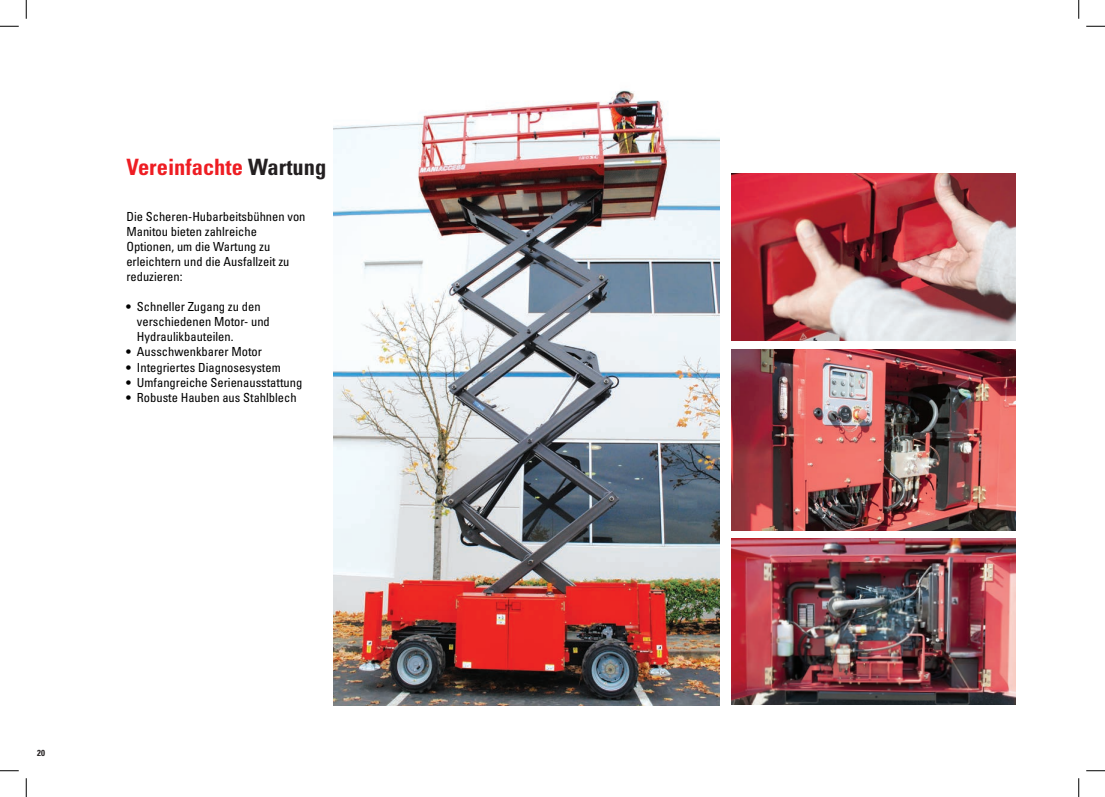
<style>
.page{position:relative;width:1105px;height:797px;background:#fff}
.page>*{position:absolute;margin:0;border:0;box-sizing:border-box;transform-origin:0 0}
.t1{font:22.5px "Univers LTCYR 67 Bold Cond";color:#ee1d23}
.t2{font:condensed 12.5px/15px "Univers LTCYR 57";color:#000}
.t3{font:8.75px "Univers LTCYR 67 Bold Cond";color:#231f20}
.s1{color:#231f20}
</style>
<div class="page">
<img style="left:334px;top:90px;width:385px;height:615px">
<img style="left:731px;top:538px;width:285px;height:167px">
<img style="left:731px;top:349px;width:285px;height:181px">
<img style="left:731px;top:174px;width:285px;height:166px">
<svg style="left:0;top:25px;width:19px;height:2px"></svg>
<svg style="left:1086px;top:25px;width:19px;height:2px"></svg>
<svg style="left:0;top:770px;width:19px;height:1px"></svg>
<svg style="left:1086px;top:770px;width:19px;height:1px"></svg>
<svg style="left:25px;top:0;width:2px;height:19px"></svg>
<svg style="left:25px;top:778px;width:2px;height:19px"></svg>
<svg style="left:1078px;top:0;width:1px;height:19px"></svg>
<svg style="left:1078px;top:778px;width:1px;height:19px"></svg>
<h1 class="t1" style="left:126px;top:153px;width:202px">Vereinfachte <span class="s1">Wartung</span></h1>
<p class="t2" style="left:126px;top:209px;width:181px">Die Scheren-Hubarbeitsbühnen von<br>Manitou bieten zahlreiche<br>Optionen, um die Wartung zu erleichtern und die Ausfallzeit zu reduzieren:</p>
<p class="t2" style="left:137px;top:299px;width:134px;text-indent:-11px">• Schneller Zugang zu den verschiedenen Motor- und<br>Hydraulikbauteilen.</p>
<p class="t2" style="left:126px;top:344px;width:137px">• Ausschwenkbarer Motor</p>
<p class="t2" style="left:126px;top:359px;width:156px">• Integriertes Diagnosesystem</p>
<p class="t2" style="left:126px;top:374px;width:177px">• Umfangreiche Serienausstattung</p>
<p class="t2" style="left:126px;top:389px;width:172px">• Robuste Hauben aus Stahlblech</p>
<p class="t3" style="left:37px;top:747px;width:9px">20</p>
</div>
